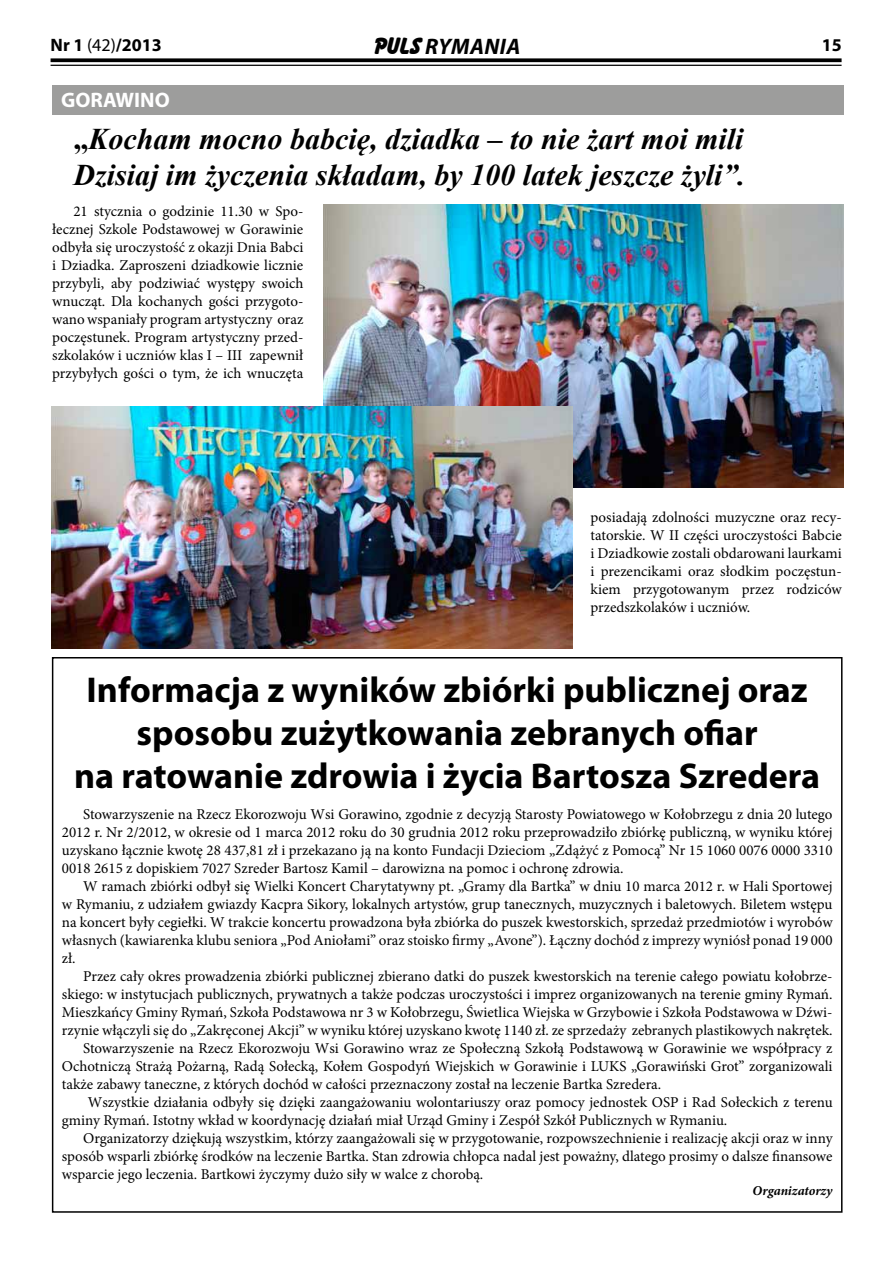
<style>
.page{position:relative;width:893px;height:1263px;background:#fff}
.page>*{position:absolute;margin:0;border:0;box-sizing:border-box;transform-origin:0 0}
.t1{font:700 36px/43.2px "Myriad Pro";color:#000;text-align:center}
.t2{font:italic 700 30px/36px "Times New Roman";color:#000}
.t3{font:italic 700 22.5px "Myriad Pro";letter-spacing:.02em;color:#000}
.t4{font:700 21px "Myriad Pro";color:#fff}
.t5{font:700 18px "Myriad Pro";color:#000}
.t6{font:15px/18px "Minion Pro";color:#000;text-align:justify}
.t7{font:italic 700 13.5px "Minion Pro";color:#000}
.s1{font-weight:400}
.s2{font-family:"Bassoon";font-style:normal;font-size:21px}
.s3{font-style:normal}
</style>
<div class="page">
<svg style="left:51px;top:58px;width:791px;height:4px;fill:#000"></svg>
<hr style="left:51px;top:65px;width:791px;height:1px;background:#000">
<div style="left:53px;top:85px;width:791px;height:29px;background:#9d9d9c"></div>
<img style="left:323px;top:204px;width:521px;height:284px">
<img style="left:51px;top:406px;width:522px;height:242px">
<p class="t5" style="left:51px;top:33px;width:113px">Nr 1 <span class="s1">(42)</span>/2013</p>
<h3 class="t3" style="left:372px;top:32px;width:150px"><span class="s2">Puls</span> RYMANIA</h3>
<p class="t5" style="left:822px;top:33px;width:21px">15</p>
<h3 class="t4" style="left:61px;top:87px;width:110px">GORAWINO</h3>
<h2 class="t2" style="left:73px;top:120px;width:673px"><span class="s3">„</span>Kocham mocno babcię, dziadka – to nie żart moi mili<br>Dzisiaj im życzenia składam, by 100 latek jeszcze żyli”.</h2>
<p class="t6" style="left:52px;top:202px;width:253px;text-indent:21px">21 stycznia o godzinie 11.30 w Spo&shy;łecznej Szkole Podstawowej w Gorawinie odbyła się uroczystość z okazji Dnia Babci i Dziadka. Zaproszeni dziadkowie licznie przybyli, aby podziwiać występy swoich wnucząt. Dla kochanych gości przygoto&shy;wano wspaniały program artystyczny oraz poczęstunek. Program artystyczny przed&shy;szkolaków i uczniów klas I – III zapewnił przybyłych gości o tym, że ich wnuczęta</p>
<p class="t6" style="left:591px;top:508px;width:253px">posiadają zdolności muzyczne oraz recy&shy;tatorskie. W II części uroczystości Babcie i Dziadkowie zostali obdarowani laurkami i prezencikami oraz słodkim poczęstun&shy;kiem przygotowanym przez rodziców przedszkolaków i uczniów.</p>
<h1 class="t1" style="left:74px;top:667px;width:747px">Informacja z wyników zbiórki publicznej oraz sposobu zużytkowania zebranych ofiar<br>na ratowanie zdrowia i życia Bartosza Szredera</h1>
<p class="t6" style="left:62px;top:805px;width:772px;text-indent:21px">Stowarzyszenie na Rzecz Ekorozwoju Wsi Gorawino, zgodnie z decyzją Starosty Powiatowego w Kołobrzegu z dnia 20 lutego 2012 r. Nr 2/2012, w okresie od 1 marca 2012 roku do 30 grudnia 2012 roku przeprowadziło zbiórkę publiczną, w wyniku której uzyskano łącznie kwotę 28 437,81 zł i przekazano ją na konto Fundacji Dzieciom „Zdążyć z Pomocą” Nr 15 1060 0076 0000 3310<br>0018 2615 z dopiskiem 7027 Szreder Bartosz Kamil – darowizna na pomoc i ochronę zdrowia.</p>
<p class="t6" style="left:62px;top:877px;width:772px;text-indent:21px">W ramach zbiórki odbył się Wielki Koncert Charytatywny pt. „Gramy dla Bartka” w dniu 10 marca 2012 r. w Hali Sportowej w Rymaniu, z udziałem gwiazdy Kacpra Sikory, lokalnych artystów, grup tanecznych, muzycznych i baletowych. Biletem wstępu na koncert były cegiełki. W trakcie koncertu prowadzona była zbiórka do puszek kwestorskich, sprzedaż przedmiotów i wyrobów własnych (kawiarenka klubu seniora „Pod Aniołami” oraz stoisko firmy „Avone”). Łączny dochód z imprezy wyniósł ponad 19 000 zł.</p>
<p class="t6" style="left:83px;top:967px;width:751px">Przez cały okres prowadzenia zbiórki publicznej zbierano datki do puszek kwestorskich na terenie całego powiatu kołobrze-</p>
<p class="t6" style="left:62px;top:985px;width:772px">skiego: w instytucjach publicznych, prywatnych a także podczas uroczystości i imprez organizowanych na terenie gminy Rymań.</p>
<p class="t6" style="left:62px;top:1003px;width:772px">Mieszkańcy Gminy Rymań, Szkoła Podstawowa nr 3 w Kołobrzegu, Świetlica Wiejska w Grzybowie i Szkoła Podstawowa w Dźwi-</p>
<p class="t6" style="left:62px;top:1021px;width:772px">rzynie włączyli się do „Zakręconej Akcji” w wyniku której uzyskano kwotę 1140 zł. ze sprzedaży zebranych plastikowych nakrętek.</p>
<p class="t6" style="left:83px;top:1039px;width:751px">Stowarzyszenie na Rzecz Ekorozwoju Wsi Gorawino wraz ze Społeczną Szkołą Podstawową w Gorawinie we współpracy z</p>
<p class="t6" style="left:62px;top:1057px;width:772px">Ochotniczą Strażą Pożarną, Radą Sołecką, Kołem Gospodyń Wiejskich w Gorawinie i LUKS „Gorawiński Grot” zorganizowali</p>
<p class="t6" style="left:62px;top:1075px;width:601px">także zabawy taneczne, z których dochód w całości przeznaczony został na leczenie Bartka Szredera.</p>
<p class="t6" style="left:88px;top:1093px;width:746px">Wszystkie działania odbyły się dzięki zaangażowaniu wolontariuszy oraz pomocy jednostek OSP i Rad Sołeckich z terenu</p>
<p class="t6" style="left:62px;top:1111px;width:667px">gminy Rymań. Istotny wkład w koordynację działań miał Urząd Gminy i Zespół Szkół Publicznych w Rymaniu.</p>
<p class="t6" style="left:83px;top:1129px;width:751px">Organizatorzy dziękują wszystkim, którzy zaangażowali się w przygotowanie, rozpowszechnienie i realizację akcji oraz w inny</p>
<p class="t6" style="left:62px;top:1147px;width:772px">sposób wsparli zbiórkę środków na leczenie Bartka. Stan zdrowia chłopca nadal jest poważny, dlatego prosimy o dalsze finansowe</p>
<p class="t6" style="left:62px;top:1165px;width:423px">wsparcie jego leczenia. Bartkowi życzymy dużo siły w walce z chorobą.</p>
<p class="t7" style="left:753px;top:1181px;width:81px">Organizatorzy</p>
</div>
